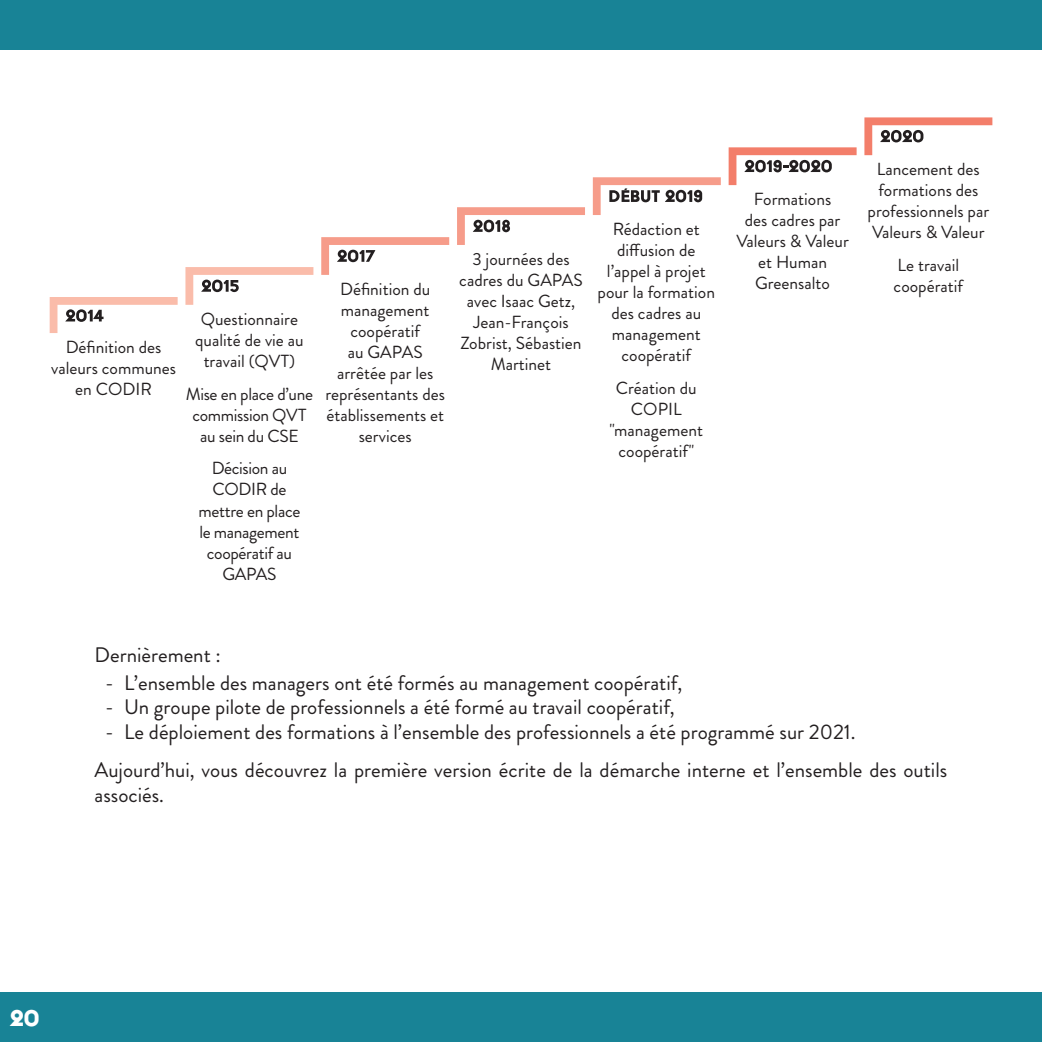
<style>
.page{position:relative;width:1042px;height:1042px;background:#fff}
.page>*{position:absolute;margin:0;border:0;box-sizing:border-box;transform-origin:0 0}
.t1{font:26.25px "Acier BAT Text Solid";color:#fff}
.t2{font:21px/24.5px "Brandon Grotesque";color:#231f20}
.t3{font:17.5px/21px "Brandon Grotesque";color:#231f20;text-align:center}
.t4{font:17.5px/21px "Brandon Grotesque";letter-spacing:-.02em;color:#231f20;text-align:center}
</style>
<div class="page">
<div style="left:0;top:992px;width:1042px;height:50px;background:#188396"></div>
<div style="left:0;top:0;width:1042px;height:50px;background:#188396"></div>
<svg style="left:50px;top:297px;width:128px;height:36px"></svg>
<svg style="left:185px;top:267px;width:128px;height:38px"></svg>
<svg style="left:321px;top:237px;width:128px;height:38px"></svg>
<svg style="left:457px;top:207px;width:128px;height:38px"></svg>
<svg style="left:593px;top:177px;width:128px;height:38px"></svg>
<svg style="left:728px;top:147px;width:128px;height:38px"></svg>
<svg style="left:864px;top:117px;width:128px;height:38px"></svg>
<hr style="left:1041px;top:25px;width:1px;height:980px;background:#188396">
<p class="t3" style="left:51px;top:337px;width:126px">Définition des valeurs communes en CODIR</p>
<p class="t3" style="left:195px;top:309px;width:110px">Questionnaire qualité de vie au travail (QVT)</p>
<p class="t4" style="left:186px;top:383px;width:129px">Mise en place d’une commission QVT au sein du CSE</p>
<p class="t4" style="left:198px;top:458px;width:103px">Décision au<br>CODIR de mettre en place le management coopératif au<br>GAPAS</p>
<p class="t3" style="left:325px;top:279px;width:121px">Définition du management coopératif<br>au GAPAS arrêtée par les représentants des établissements et services</p>
<p class="t3" style="left:459px;top:249px;width:125px">3 journées des cadres du GAPAS avec Isaac Getz,<br>Jean-François<br>Zobrist, Sébastien<br>Martinet</p>
<p class="t3" style="left:597px;top:219px;width:119px">Rédaction et diffusion de l’appel à projet pour la formation des cadres au management coopératif</p>
<p class="t3" style="left:616px;top:378px;width:82px">Création du<br>COPIL</p>
<p class="t3" style="left:609px;top:420px;width:95px">"management coopératif"</p>
<p class="t3" style="left:736px;top:189px;width:114px">Formations<br>des cadres par<br>Valeurs &amp; Valeur et Human<br>Greensalto</p>
<p class="t3" style="left:867px;top:159px;width:123px">Lancement des formations des professionnels par<br>Valeurs &amp; Valeur</p>
<p class="t3" style="left:893px;top:255px;width:71px;text-align:left">Le travail coopératif</p>
<p class="t2" style="left:95px;top:642px;width:128px">Dernièrement :</p>
<p class="t2" style="left:105px;top:670px;width:579px">- L’ensemble des managers ont été formés au management coopératif,</p>
<p class="t2" style="left:105px;top:695px;width:571px">- Un groupe pilote de professionnels a été formé au travail coopératif,</p>
<p class="t2" style="left:105px;top:719px;width:752px">- Le déploiement des formations à l’ensemble des professionnels a été programmé sur 2021.</p>
<p class="t2" style="left:95px;top:758px;width:854px">Aujourd’hui, vous découvrez la première version écrite de la démarche interne et l’ensemble des outils associés.</p>
<h1 class="t1" style="left:10px;top:1004px;width:31px">20</h1>
</div>
